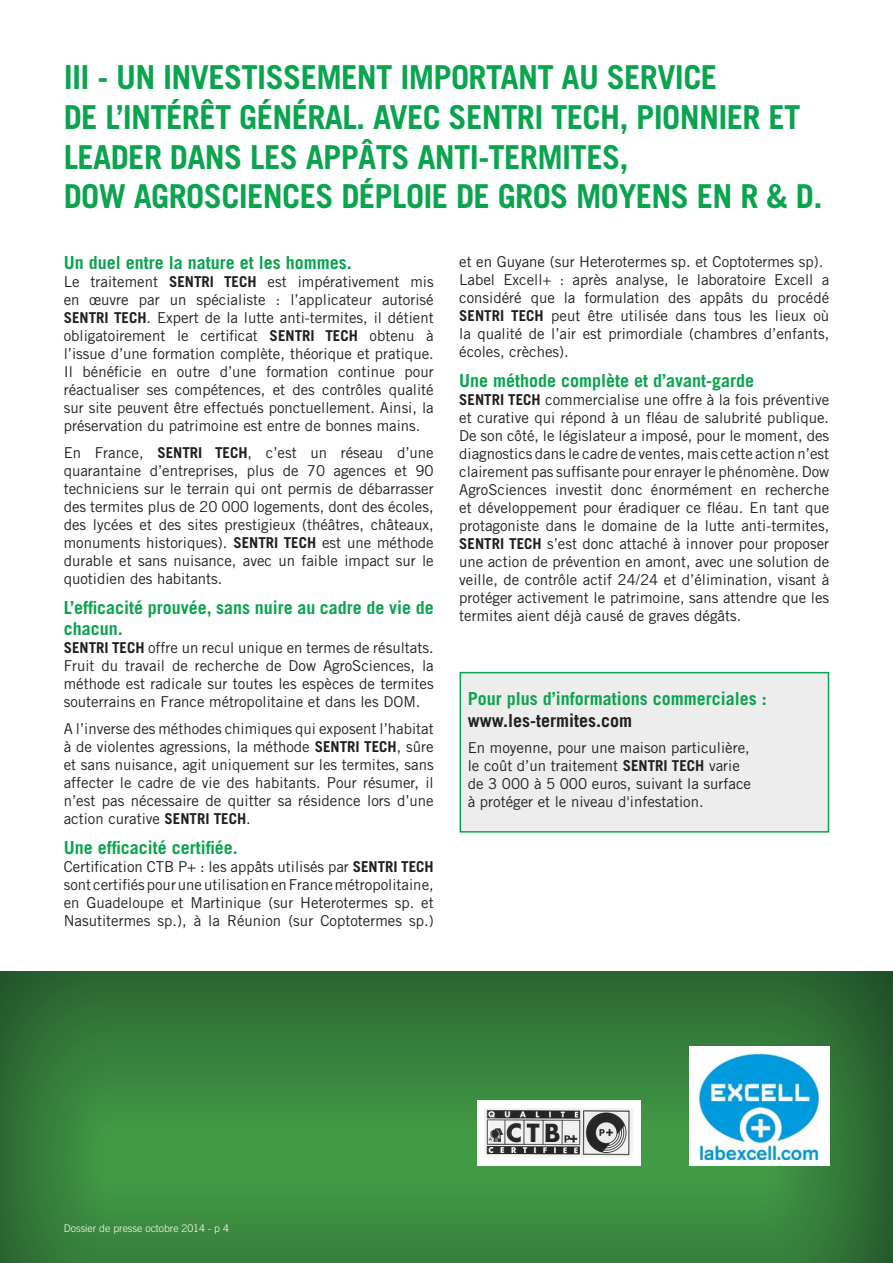
<style>
.page{position:relative;width:893px;height:1263px;background:#fff}
.page>*{position:absolute;margin:0;border:0;box-sizing:border-box;transform-origin:0 0}
.t1{font:700 33px/39.6px "Trade Gothic LT";letter-spacing:-.02em;color:#0aa44e}
.t2{font:700 18px/21.6px "Trade Gothic LT";color:#0aa44e}
.t3{font:700 18px "Trade Gothic LT";color:#231f20}
.t4{font:15px/18px "Trade Gothic LT";color:#231f20;text-align:justify}
.t5{font:300 10.5px "Trade Gothic LT";color:#fff}
.s1{font-weight:700}
</style>
<div class="page">
<div style="left:460px;top:673px;width:368px;height:159px;background:#ededed"></div>
<div style="left:459px;top:672px;width:370px;height:161px;border:2px solid #0aa44e"></div>
<img style="left:0;top:971px;width:893px;height:292px">
<div style="left:689px;top:1047px;width:140px;height:119px;background:#fff"></div>
<img style="left:698px;top:1052px;width:122px;height:108px">
<div style="left:477px;top:1101px;width:163px;height:65px;background:#fff"></div>
<img style="left:485px;top:1108px;width:148px;height:50px">
<h1 class="t1" style="left:64px;top:61px;width:760px">III - UN INVESTISSEMENT IMPORTANT AU SERVICE<br>DE L’INTÉRÊT GÉNÉRAL. AVEC SENTRI TECH, PIONNIER ET LEADER DANS LES APPÂTS ANTI-TERMITES,<br>DOW AGROSCIENCES DÉPLOIE DE GROS MOYENS EN R &amp; D.</h1>
<p class="t2" style="left:64px;top:253px;width:290px">Un duel entre la nature et les hommes.</p>
<p class="t4" style="left:64px;top:274px;width:371px">Le traitement <span class="s1">SENTRI TECH</span> est impérativement mis en œuvre par un spécialiste : l’applicateur autorisé <span class="s1">SENTRI TECH</span>. Expert de la lutte anti-termites, il détient obligatoirement le certificat <span class="s1">SENTRI TECH</span> obtenu à l’issue d’une formation complète, théorique et pratique.<br>Il bénéficie en outre d’une formation continue pour réactualiser ses compétences, et des contrôles qualité sur site peuvent être effectués ponctuellement. Ainsi, la préservation du patrimoine est entre de bonnes mains.</p>
<p class="t4" style="left:64px;top:445px;width:371px">En France, <span class="s1">SENTRI TECH</span>, c’est un réseau d’une quarantaine d’entreprises, plus de 70 agences et 90 techniciens sur le terrain qui ont permis de débarrasser des termites plus de 20 000 logements, dont des écoles, des lycées et des sites prestigieux (théâtres, châteaux, monuments historiques). <span class="s1">SENTRI TECH</span> est une méthode durable et sans nuisance, avec un faible impact sur le quotidien des habitants.</p>
<p class="t2" style="left:64px;top:598px;width:371px">L’efficacité prouvée, sans nuire au cadre de vie de chacun.</p>
<p class="t4" style="left:64px;top:640px;width:371px"><span class="s1">SENTRI TECH</span> offre un recul unique en termes de résultats.<br>Fruit du travail de recherche de Dow AgroSciences, la méthode est radicale sur toutes les espèces de termites souterrains en France métropolitaine et dans les DOM.</p>
<p class="t4" style="left:64px;top:721px;width:371px">A l’inverse des méthodes chimiques qui exposent l’habitat à de violentes agressions, la méthode <span class="s1">SENTRI TECH</span>, sûre et sans nuisance, agit uniquement sur les termites, sans affecter le cadre de vie des habitants. Pour résumer, il n’est pas nécessaire de quitter sa résidence lors d’une action curative <span class="s1">SENTRI TECH</span>.</p>
<p class="t2" style="left:64px;top:838px;width:176px">Une efficacité certifiée.</p>
<p class="t4" style="left:64px;top:859px;width:371px">Certification CTB P+ : les appâts utilisés par <span class="s1">SENTRI TECH </span>sont certifiés pour une utilisation en France métropolitaine, en Guadeloupe et Martinique (sur Heterotermes sp. et Nasutitermes sp.), à la Réunion (sur Coptotermes sp.)</p>
<p class="t4" style="left:459px;top:254px;width:371px;text-align:left">et en Guyane (sur Heterotermes sp. et Coptotermes sp).<br>Label Excell+ : après analyse, le laboratoire Excell a considéré que la formulation des appâts du procédé <span class="s1">SENTRI TECH</span> peut être utilisée dans tous les lieux où la qualité de l’air est primordiale (chambres d’enfants, écoles, crèches).</p>
<p class="t2" style="left:459px;top:371px;width:297px">Une méthode complète et d’avant-garde</p>
<p class="t4" style="left:459px;top:392px;width:371px"><span class="s1">SENTRI TECH</span> commercialise une offre à la fois préventive et curative qui répond à un fléau de salubrité publique.<br>De son côté, le législateur a imposé, pour le moment, des diagnostics dans le cadre de ventes, mais cette action n’est clairement pas suffisante pour enrayer le phénomène. Dow AgroSciences investit donc énormément en recherche et développement pour éradiquer ce fléau. En tant que protagoniste dans le domaine de la lutte anti-termites, <span class="s1">SENTRI TECH</span> s’est donc attaché à innover pour proposer une action de prévention en amont, avec une solution de veille, de contrôle actif 24/24 et d’élimination, visant à protéger activement le patrimoine, sans attendre que les termites aient déjà causé de graves dégâts.</p>
<p class="t2" style="left:468px;top:689px;width:300px">Pour plus d’informations commerciales :</p>
<p class="t3" style="left:468px;top:714px;width:166px">www.les-termites.com</p>
<p class="t4" style="left:468px;top:740px;width:285px;text-align:left">En moyenne, pour une maison particulière, le coût d’un traitement <span class="s1">SENTRI TECH</span> varie de 3 000 à 5 000 euros, suivant la surface à protéger et le niveau d'infestation.</p>
<p class="t5" style="left:64px;top:1224px;width:167px">Dossier de presse octobre 2014 - p 4</p>
</div>
